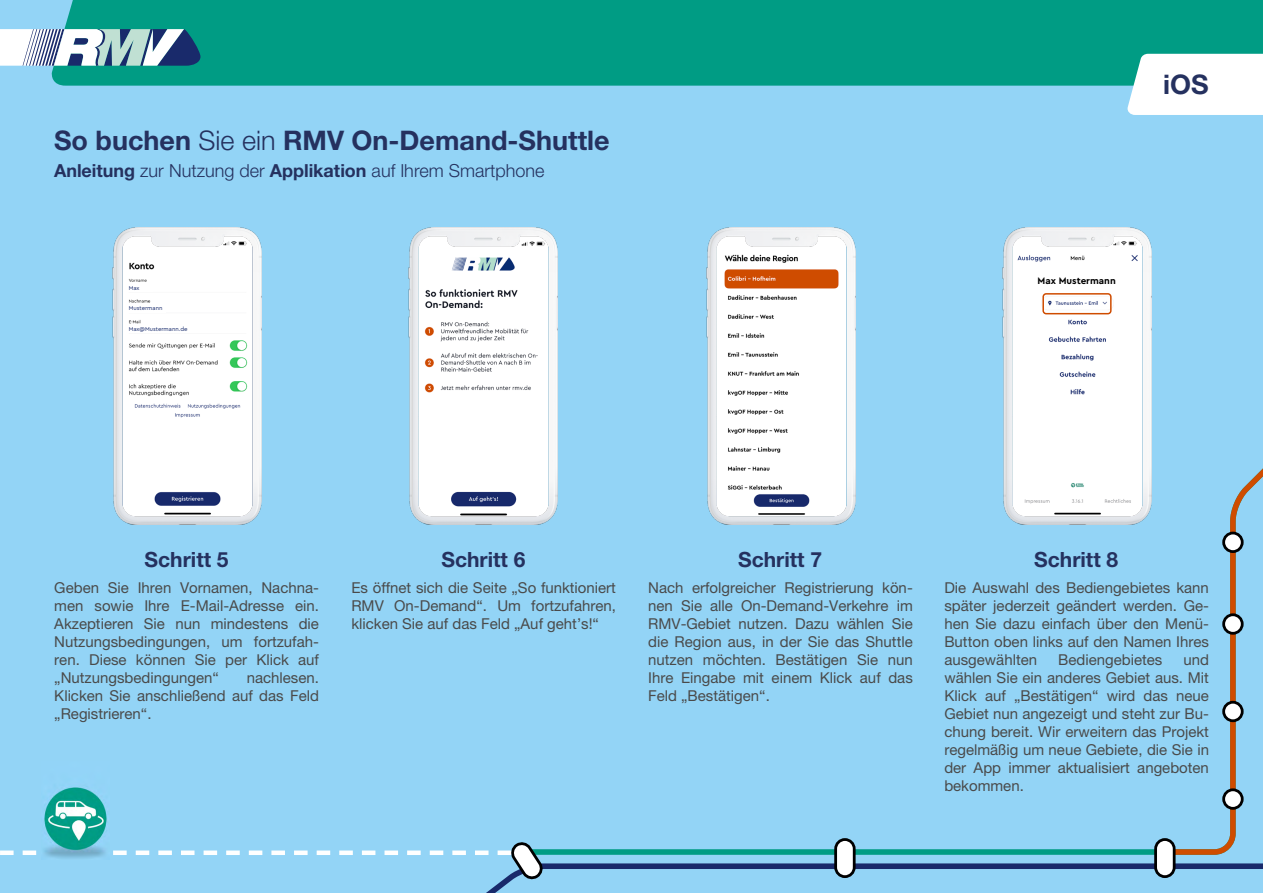
<style>
.page{position:relative;width:1263px;height:893px;background:#fff}
.page>*{position:absolute;margin:0;border:0;box-sizing:border-box;transform-origin:0 0}
.t1{font:700 27px "Helvetica Neue LT Pro";color:#25315f}
.t2{font:700 21px "Helvetica Neue LT Pro";color:#25315f}
.t3{font:300 18px "Helvetica Neue LT Pro";color:#25315f}
.t4{font:15px/18px "Helvetica Neue LT Pro";color:#4a4a4a;text-align:justify}
.t5{font:700 9.9px "Cera Pro";color:#000}
.t6{font:6px "Cera Pro";color:#172a6b}
.s1{font-weight:300}
.s2{font-weight:700}
</style>
<div class="page">
<div style="left:0;top:0;width:1263px;height:461px;background:#93d4f6"></div>
<div style="left:0;top:461px;width:1263px;height:432px;background:#93d4f6"></div>
<img style="left:42px;top:761px;width:67px;height:98px">
<div style="left:51px;top:0;width:1212px;height:86px;background:#009c84"></div>
<svg style="left:0;top:29px;width:200px;height:37px"></svg>
<div style="left:0;top:38px;width:8px;height:19px;background:#fff"></div>
<img style="left:409px;top:227px;width:149px;height:298px">
<img style="left:112px;top:227px;width:149px;height:298px">
<div style="left:132px;top:240px;width:18px;height:8px;background:#fff"></div>
<div style="left:427px;top:240px;width:19px;height:9px;background:#fff"></div>
<svg style="left:1127px;top:54px;width:136px;height:61px"></svg>
<img style="left:1002px;top:227px;width:149px;height:298px">
<img style="left:706px;top:227px;width:149px;height:298px">
<h1 class="t1" style="left:54px;top:124px;width:557px">So buchen <span class="s1">Sie ein</span> RMV On-Demand-Shuttle</h1>
<p class="t3" style="left:54px;top:160px;width:492px"><span class="s2">Anleitung</span> zur Nutzung der <span class="s2">Applikation</span> auf Ihrem Smartphone</p>
<p class="t6" style="left:129px;top:284px;width:12px">Max</p>
<p class="t6" style="left:129px;top:304px;width:35px">Mustermann</p>
<p class="t6" style="left:129px;top:325px;width:60px">Max@Mustermann.de</p>
<h1 class="t1" style="left:1163px;top:68px;width:47px">iOS</h1>
<p class="t5" style="left:1037px;top:274px;width:80px">Max Mustermann</p>
<h2 class="t2" style="left:145px;top:546px;width:86px">Schritt 5</h2>
<p class="t4" style="left:54px;top:578px;width:266px">Geben Sie Ihren Vornamen, Nachna&shy;men sowie Ihre E-Mail-Adresse ein.<br>Akzeptieren Sie nun mindestens die Nutzungsbedingungen, um fortzufah&shy;ren. Diese können Sie per Klick auf „Nutzungsbedingungen“</p>
<p class="t4" style="left:54px;top:668px;width:266px;text-indent:192px">nachlesen.<br>Klicken Sie anschließend auf das Feld „Registrieren“.</p>
<h2 class="t2" style="left:441px;top:546px;width:86px">Schritt 6</h2>
<p class="t4" style="left:351px;top:578px;width:266px">Es öffnet sich die Seite „So funktioniert RMV On-Demand“. Um fortzufahren, klicken Sie auf das Feld „Auf geht’s!“</p>
<h2 class="t2" style="left:738px;top:546px;width:86px">Schritt 7</h2>
<h2 class="t2" style="left:1034px;top:546px;width:86px">Schritt 8</h2>
<p class="t4" style="left:648px;top:578px;width:266px">Nach erfolgreicher Registrierung kön&shy;nen Sie alle On-Demand-Verkehre im RMV-Gebiet nutzen. Dazu wählen Sie die Region aus, in der Sie das Shuttle nutzen möchten. Bestätigen Sie nun Ihre Eingabe mit einem Klick auf das Feld „Bestätigen“.</p>
<p class="t4" style="left:944px;top:578px;width:266px">Die Auswahl des Bediengebietes kann später jederzeit geändert werden. Ge&shy;hen Sie dazu einfach über den Menü-Button oben links auf den Namen Ihres ausgewählten</p>
<p class="t4" style="left:944px;top:650px;width:266px;text-indent:239px">und wählen Sie ein anderes Gebiet aus. Mit Klick auf „Bestätigen“ wird das neue Gebiet nun angezeigt und steht zur Bu&shy;chung bereit. Wir erweitern das Projekt regelmäßig um neue Gebiete, die Sie in der App immer aktualisiert angeboten bekommen.</p>
<p class="t4" style="left:1058px;top:650px;width:106px">Bediengebietes</p>
</div>
